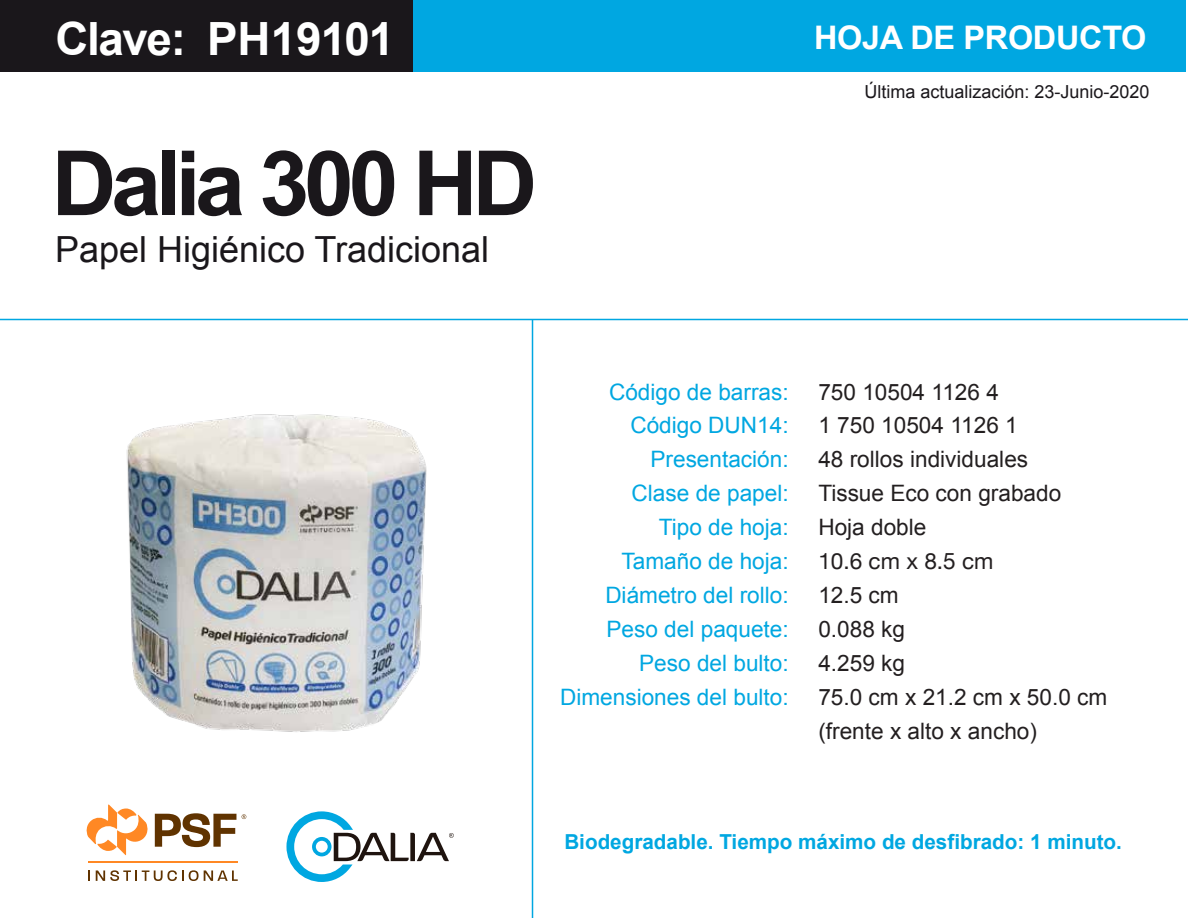
<style>
.page{position:relative;width:1188px;height:918px;background:#fff}
.page>*{position:absolute;margin:0;border:0;box-sizing:border-box;transform-origin:0 0}
.t1{font:700 90px "Arial";letter-spacing:-.06em;color:#1a171b}
.t2{font:700 45.9px "Arial";letter-spacing:-.025em;color:#fff}
.t3{font:36px "Arial";color:#1a171b}
.t4{font:700 32.4px "Arial";letter-spacing:-.01em;color:#fff}
.t5{font:22.65px/33.9px "Arial";color:#00a7e1;text-align:right}
.t6{font:22.65px/33.9px "Arial";color:#231f20}
.t7{font:22.65px "Helvetica Neue";color:#231f20}
.t8{font:700 20.7px "Arial";color:#00a7e1}
.t9{font:18px "Arial";color:#1a171b}
</style>
<div class="page">
<div style="left:1px;top:0;width:1185px;height:71px;background:#00a7e1"></div>
<div style="left:0;top:0;width:413px;height:72px;background:#1a171b"></div>
<hr style="left:0;top:319px;width:1188px;height:1px;background:#00a7e1">
<hr style="left:532px;top:320px;width:1px;height:598px;background:#00a7e1">
<svg style="left:86px;top:804px;width:62px;height:51px"></svg>
<svg style="left:155px;top:813px;width:81px;height:34px"></svg>
<svg style="left:96px;top:870px;width:142px;height:11px"></svg>
<hr style="left:88px;top:861px;width:150px;height:2px;background:#ff8824">
<svg style="left:242px;top:814px;width:4px;height:5px"></svg>
<svg style="left:286px;top:811px;width:168px;height:71px"></svg>
<img style="left:126px;top:414px;width:301px;height:318px">
<h2 class="t2" style="left:55px;top:9px;width:341px">Clave: PH19101</h2>
<h1 class="t1" style="left:52px;top:124px;width:487px">Dalia 300 HD</h1>
<h3 class="t3" style="left:55px;top:226px;width:436px">Papel Higiénico Tradicional</h3>
<h3 class="t4" style="left:814px;top:17px;width:334px">HOJA DE PRODUCTO</h3>
<p class="t9" style="left:865px;top:80px;width:287px">Última actualización: 23-Junio-2020</p>
<p class="t5" style="left:560px;top:375px;width:230px">Código de barras:<br>Código DUN14:<br>Presentación:<br>Clase de papel:<br>Tipo de hoja:<br>Tamaño de hoja:<br>Diámetro del rollo:<br>Peso del paquete:<br>Peso del bulto:<br>Dimensiones del bulto:</p>
<p class="t6" style="left:818px;top:375px;width:244px">750 10504 1126 4<br>1 750 10504 1126 1<br>48 rollos individuales<br>Tissue Eco con grabado<br>Hoja doble</p>
<p class="t7" style="left:818px;top:545px;width:177px">10.6 cm x 8.5 cm</p>
<p class="t6" style="left:818px;top:578px;width:291px">12.5 cm<br>0.088 kg<br>4.259 kg<br>75.0 cm x 21.2 cm x 50.0 cm (frente x alto x ancho)</p>
<p class="t8" style="left:564px;top:828px;width:559px">Biodegradable. Tiempo máximo de desfibrado: 1 minuto.</p>
</div>
